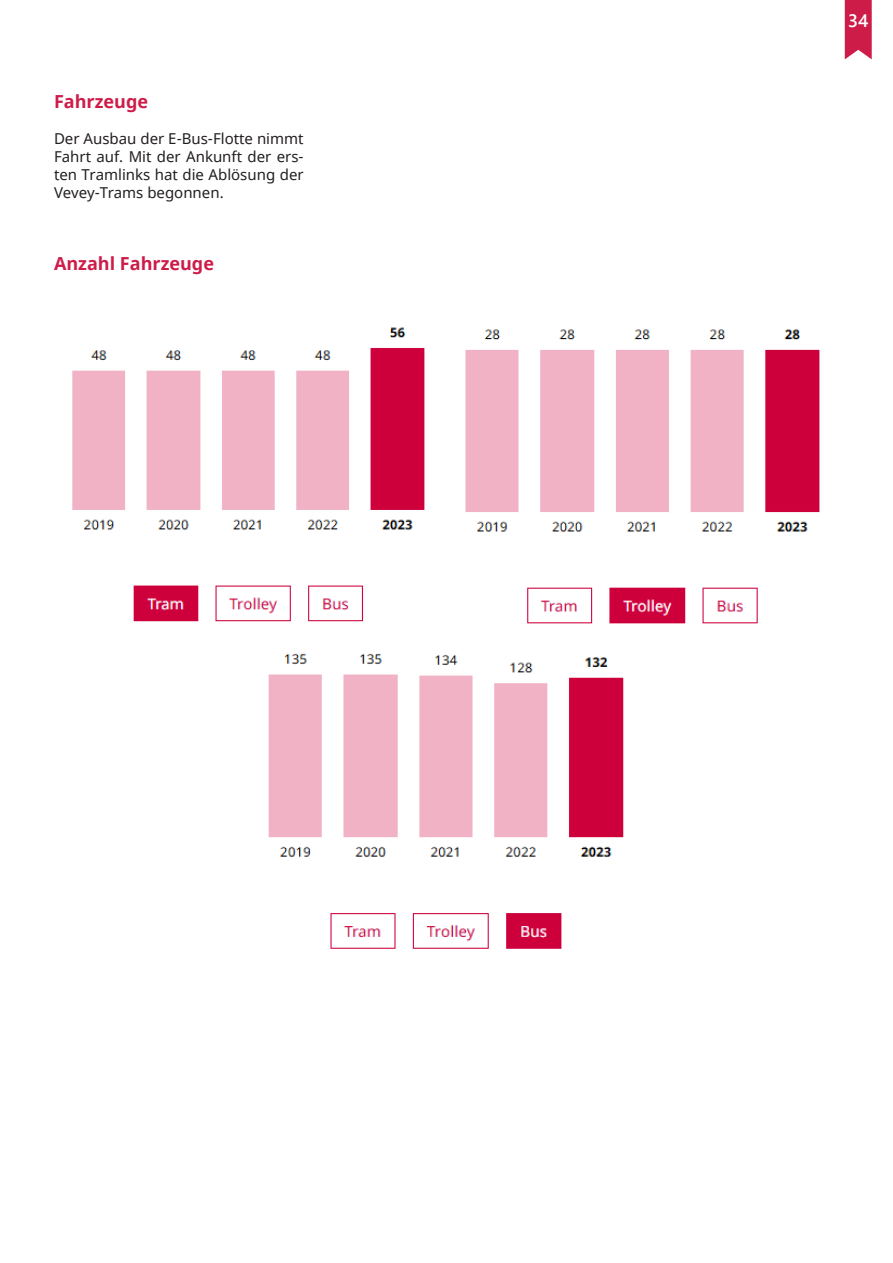
<style>
.page{position:relative;width:893px;height:1263px;background:#fff}
.page>*{position:absolute;margin:0;border:0;box-sizing:border-box;transform-origin:0 0}
.ut{font:700 18px "Noto Sans";color:#ce1c49}
.t1{font:600 18px "Segoe UI";color:#fff}
.gt{font:15px/18px "Noto Sans";color:#231f20;text-align:justify}
</style>
<div class="page">
<svg style="left:845px;top:0;width:27px;height:59px;background:#d22f58"></svg>
<img style="left:72px;top:327px;width:353px;height:295px">
<img style="left:465px;top:329px;width:355px;height:295px">
<img style="left:268px;top:653px;width:356px;height:296px">
<p class="ut" style="left:54px;top:89px;width:96px">Fahrzeuge</p>
<p class="gt" style="left:54px;top:130px;width:251px">Der Ausbau der E-Bus-Flotte nimmt Fahrt auf. Mit der Ankunft der ers&shy;ten Tramlinks hat die Ablösung der Vevey-Trams begonnen.</p>
<p class="ut" style="left:54px;top:251px;width:161px">Anzahl Fahrzeuge</p>
<p class="t1" style="left:848px;top:4px;width:22px">34</p>
</div>
